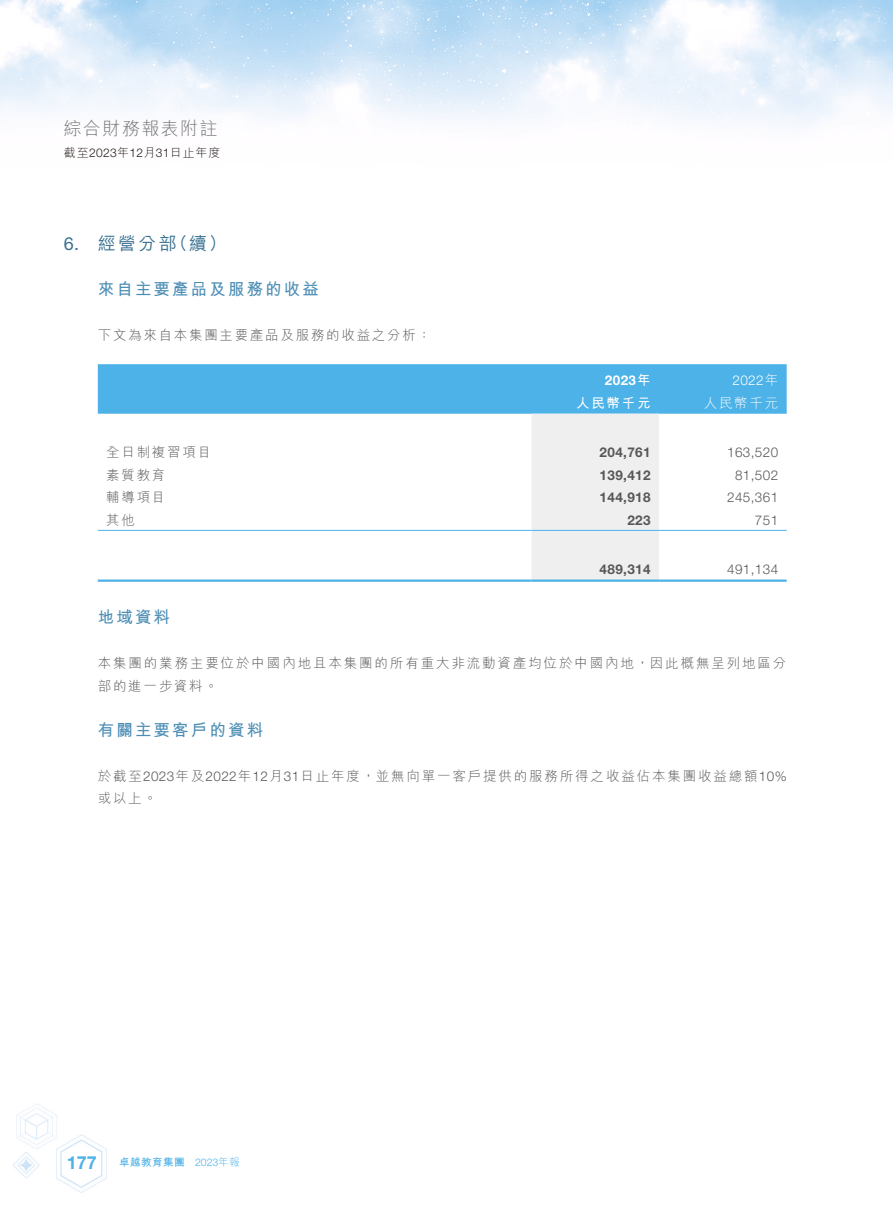
<style>
.page{position:relative;width:893px;height:1212px;background:#fff}
.page>*{position:absolute;margin:0;border:0;box-sizing:border-box;transform-origin:0 0}
.t1{font:300 18px "M Hei HK";letter-spacing:.08em;color:#727272}
.t2{font:500 18px "M Hei HK";color:#3a7191}
.t3{font:700 18px "Helvetica Neue LT Std";color:#4db2e7}
.t4{font:18px "Helvetica Neue LT Std";color:#3a7191}
.t5{font:700 16.5px "M Hei HK";letter-spacing:.13em;color:#4d8eb5}
.t6{font:300 13.5px/22.5px "M Hei HK";letter-spacing:.135em;color:#595857}
.t7{font:700 13.5px "Helvetica Neue LT Std";letter-spacing:.03em;color:#595857}
.t8{font:300 13.5px "Helvetica Neue LT Std";letter-spacing:.03em;color:#595857}
.t9{font:300 13.5px "Helvetica Neue LT Std";color:#fff}
.t10{font:700 13.5px "Helvetica Neue LT Std";color:#fff}
.t11{font:300 13.5px "M Hei HK";letter-spacing:.13em;color:#fff}
.t12{font:700 13.5px "M Hei HK";letter-spacing:.13em;color:#fff}
.t13{font:300 12px "M Hei HK";letter-spacing:.08em;color:#231916}
.t14{font:300 10.5px "Helvetica Neue LT Std";color:#4db2e7}
.t15{font:700 10.5px "M Hei HK";letter-spacing:.05em;color:#4db2e7}
.s1{font-family:"Helvetica Neue LT Std"}
.s2{font-family:"M Hei HK"}
</style>
<div class="page">
<img style="left:0;top:0;width:893px;height:1193px">
<svg style="left:98px;top:364px;width:689px;height:215px"></svg>
<hr style="left:98px;top:530px;width:433px;height:1px;background:#4db2e7">
<hr style="left:531px;top:530px;width:128px;height:1px;background:#4db2e7">
<hr style="left:659px;top:530px;width:128px;height:1px;background:#4db2e7">
<hr style="left:98px;top:579px;width:433px;height:3px;background:#4db2e7">
<hr style="left:531px;top:579px;width:128px;height:3px;background:#4db2e7">
<hr style="left:659px;top:579px;width:128px;height:3px;background:#4db2e7">
<h1 class="t1" style="left:64px;top:119px;width:155px">綜合財務報表附註</h1>
<p class="t13" style="left:64px;top:147px;width:158px">截至<span class="s1">2023</span>年<span class="s1">12</span>月<span class="s1">31</span>日止年度</p>
<h1 class="t4" style="left:64px;top:233px;width:17px">6.</h1>
<h1 class="t2" style="left:98px;top:230px;width:80px">經營分部</h1>
<h1 class="t2" style="left:170px;top:230px;width:58px">（續(</h1>
<p class="t5" style="left:98px;top:277px;width:223px">來自主要產品及服務的收益</p>
<p class="t6" style="left:98px;top:324px;width:335px">下文為來自本集團主要產品及服務的收益之分析：</p>
<p class="t10" style="left:605px;top:372px;width:47px">2023<span class="s2">年</span></p>
<p class="t9" style="left:732px;top:372px;width:47px">2022<span class="s2">年</span></p>
<p class="t12" style="left:576px;top:393px;width:76px">人民幣千元</p>
<p class="t11" style="left:704px;top:396px;width:76px">人民幣千元</p>
<p class="t6" style="left:106px;top:441px;width:106px">全日制複習項目</p>
<p class="t7" style="left:600px;top:444px;width:53px">204,761</p>
<p class="t8" style="left:727px;top:444px;width:53px">163,520</p>
<p class="t6" style="left:106px;top:463px;width:61px">素質教育</p>
<p class="t7" style="left:600px;top:466px;width:53px">139,412</p>
<p class="t8" style="left:735px;top:466px;width:45px">81,502</p>
<p class="t6" style="left:106px;top:486px;width:61px">輔導項目</p>
<p class="t7" style="left:600px;top:489px;width:53px">144,918</p>
<p class="t8" style="left:727px;top:489px;width:53px">245,361</p>
<p class="t6" style="left:106px;top:508px;width:30px">其他</p>
<p class="t7" style="left:627px;top:511px;width:25px">223</p>
<p class="t8" style="left:755px;top:511px;width:25px">751</p>
<p class="t7" style="left:600px;top:561px;width:53px">489,314</p>
<p class="t8" style="left:727px;top:561px;width:53px">491,134</p>
<p class="t5" style="left:98px;top:605px;width:74px">地域資料</p>
<p class="t6" style="left:98px;top:652px;width:690px">本集團的業務主要位於中國內地且本集團的所有重大非流動資產均位於中國內地，因此概無呈列地區分部的進一步資料。</p>
<p class="t5" style="left:98px;top:718px;width:167px">有關主要客戶的資料</p>
<p class="t6" style="left:98px;top:764px;width:690px">於截至<span class="s1">2023</span>年及<span class="s1">2022</span>年<span class="s1">12</span>月<span class="s1">31</span>日止年度，並無向單一客戶提供的服務所得之收益佔本集團收益總額<span class="s1">10%</span>或以上。</p>
<h1 class="t3" style="left:67px;top:1151px;width:31px">177</h1>
<p class="t15" style="left:119px;top:1155px;width:67px">卓越教育集團</p>
<p class="t14" style="left:195px;top:1156px;width:46px">2023<span class="s2">年報</span></p>
</div>
